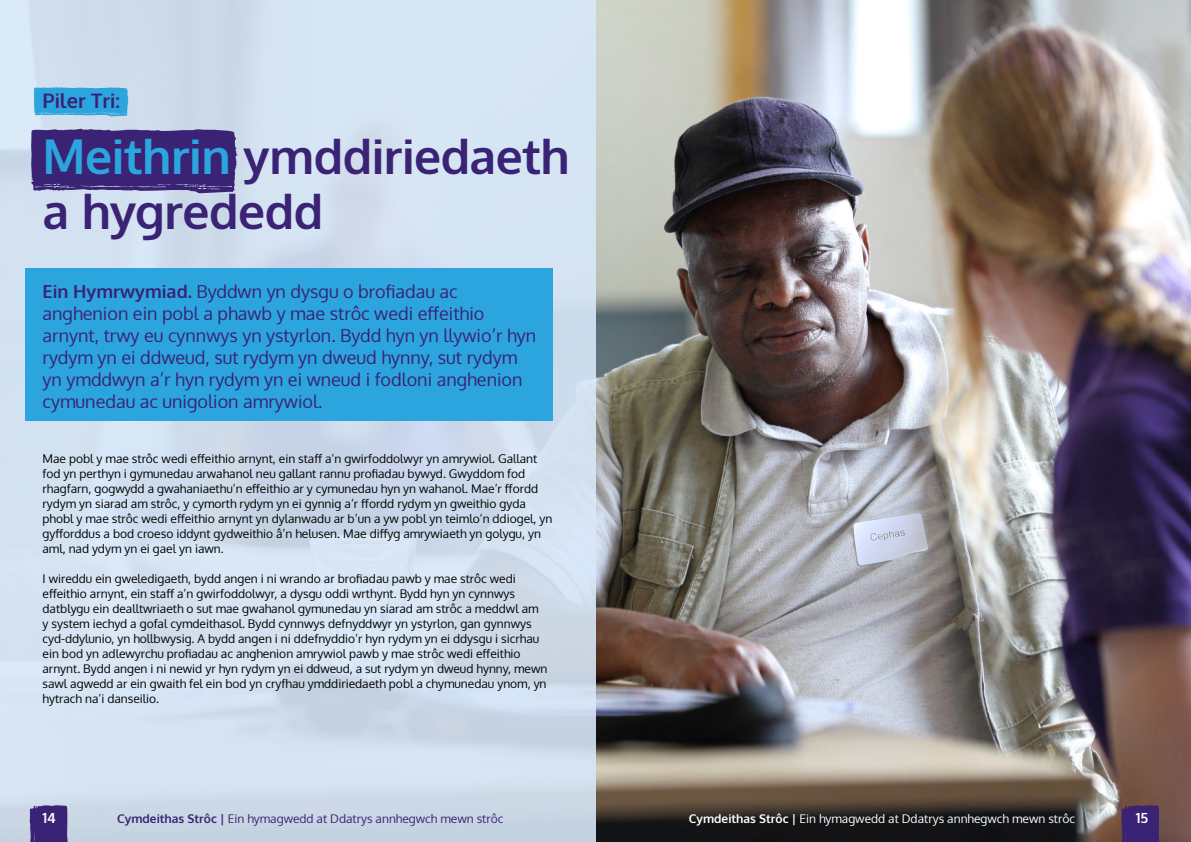
<style>
.page{position:relative;width:1191px;height:842px;background:#fff}
.page>*{position:absolute;margin:0;border:0;box-sizing:border-box;transform-origin:0 0}
.t1{font:700 48px/55px "Oxygen";letter-spacing:-.01em;color:#3a2274}
.t2{font:700 20px "Oxygen";color:#3a2274}
.t3{font:18px/22px "Oxygen";color:#3a2274}
.t4{font:700 14px "Oxygen";color:#fff}
.t5{font:12px/15px "Oxygen";color:#000}
.t6{font:12px "Oxygen";color:#3a2274}
.t7{font:12px "Oxygen";color:#fff}
.s1{color:#2ca5de}
.s2{font-weight:700}
</style>
<div class="page">
<img style="left:595px;top:0;width:596px;height:842px">
<div style="left:0;top:0;width:595px;height:842px;background:linear-gradient(to right,#d2e1f0,#d0deed)"></div>
<div style="left:26px;top:269px;width:527px;height:152px;background:#2ca5de"></div>
<svg style="left:34px;top:87px;width:95px;height:29px;background:#39a9df"></svg>
<svg style="left:31px;top:129px;width:206px;height:64px;background:#45307d"></svg>
<svg style="left:30px;top:805px;width:38px;height:37px"></svg>
<svg style="left:1121px;top:805px;width:38px;height:37px"></svg>
<h2 class="t2" style="left:43px;top:88px;width:79px">Piler Tri:</h2>
<h1 class="t1" style="left:43px;top:131px;width:529px"><span class="s1">Meithrin</span> ymddiriedaeth a hygrededd</h1>
<p class="t3" style="left:43px;top:281px;width:495px"><span class="s2">Ein Hymrwymiad.</span> Byddwn yn dysgu o brofiadau ac anghenion ein pobl a phawb y mae strôc wedi effeithio arnynt, trwy eu cynnwys yn ystyrlon. Bydd hyn yn llywio’r hyn rydym yn ei ddweud, sut rydym yn dweud hynny, sut rydym yn ymddwyn a’r hyn rydym yn ei wneud i fodloni anghenion cymunedau ac unigolion amrywiol.</p>
<p class="t5" style="left:43px;top:451px;width:511px">Mae pobl y mae strôc wedi effeithio arnynt, ein staff a’n gwirfoddolwyr yn amrywiol. Gallant fod yn perthyn i gymunedau arwahanol neu gallant rannu profiadau bywyd. Gwyddom fod rhagfarn, gogwydd a gwahaniaethu’n effeithio ar y cymunedau hyn yn wahanol. Mae’r ffordd rydym yn siarad am strôc, y cymorth rydym yn ei gynnig a’r ffordd rydym yn gweithio gyda phobl y mae strôc wedi effeithio arnynt yn dylanwadu ar b’un a yw pobl yn teimlo’n ddiogel, yn gyfforddus a bod croeso iddynt gydweithio â’n helusen. Mae diffyg amrywiaeth yn golygu, yn aml, nad ydym yn ei gael yn iawn.</p>
<p class="t5" style="left:43px;top:571px;width:506px">I wireddu ein gweledigaeth, bydd angen i ni wrando ar brofiadau pawb y mae strôc wedi effeithio arnynt, ein staff a’n gwirfoddolwyr, a dysgu oddi wrthynt. Bydd hyn yn cynnwys datblygu ein dealltwriaeth o sut mae gwahanol gymunedau yn siarad am strôc a meddwl am y system iechyd a gofal cymdeithasol. Bydd cynnwys defnyddwyr yn ystyrlon, gan gynnwys cyd-ddylunio, yn hollbwysig. A bydd angen i ni ddefnyddio’r hyn rydym yn ei ddysgu i sicrhau ein bod yn adlewyrchu profiadau ac anghenion amrywiol pawb y mae strôc wedi effeithio arnynt. Bydd angen i ni newid yr hyn rydym yn ei ddweud, a sut rydym yn dweud hynny, mewn sawl agwedd ar ein gwaith fel ein bod yn cryfhau ymddiriedaeth pobl a chymunedau ynom, yn hytrach na’i danseilio.</p>
<p class="t4" style="left:43px;top:809px;width:15px">14</p>
<p class="t6" style="left:117px;top:810px;width:388px"><span class="s2">Cymdeithas Strôc |</span> Ein hymagwedd at Ddatrys annhegwch mewn strôc</p>
<p class="t7" style="left:689px;top:810px;width:388px"><span class="s2">Cymdeithas Strôc |</span> Ein hymagwedd at Ddatrys annhegwch mewn strôc</p>
<p class="t4" style="left:1135px;top:809px;width:14px">15</p>
</div>
